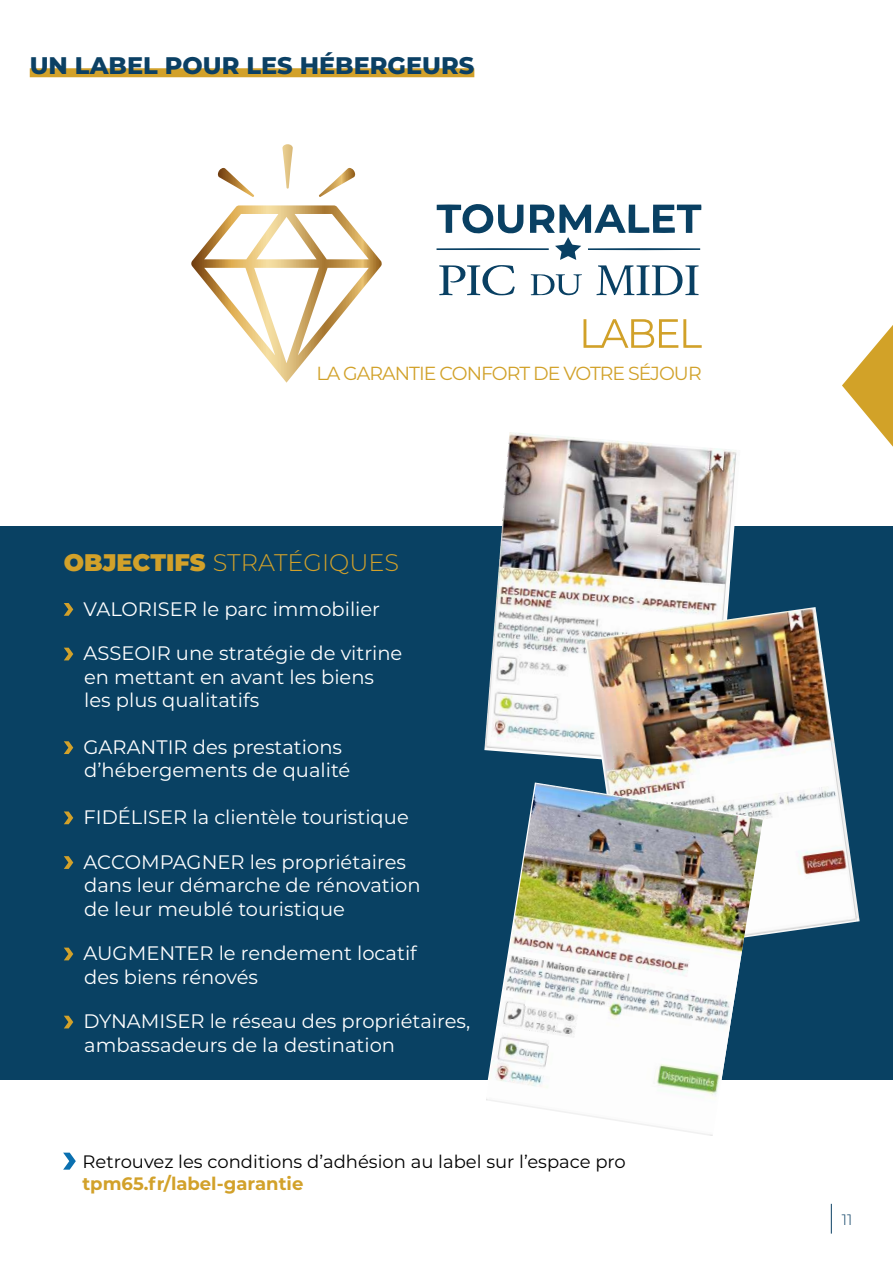
<style>
.page{position:relative;width:893px;height:1263px;background:#fff}
.page>*{position:absolute;margin:0;border:0;box-sizing:border-box;transform-origin:0 0}
.t1{font:800 24px "Montserrat";color:#0b4064}
.t2{font:300 24px "Montserrat";color:#d2a12a}
.t3{font:19.5px/23.4px "Montserrat";color:#fff}
.t4{font:18.9px "Montserrat";letter-spacing:-.05em;color:#d1a129}
.t5{font:18px "Montserrat";color:#000}
.t6{font:700 18px "Montserrat";color:#d2a12a}
.t7{font:300 15px "Montserrat";color:#0b4064}
.s1{font-weight:900}
</style>
<div class="page">
<div style="left:0;top:527px;width:893px;height:553px;background:#094163"></div>
<svg style="left:64px;top:603px;width:9px;height:13px"></svg>
<svg style="left:64px;top:648px;width:9px;height:12px"></svg>
<svg style="left:64px;top:741px;width:9px;height:13px"></svg>
<svg style="left:64px;top:811px;width:9px;height:13px"></svg>
<svg style="left:64px;top:856px;width:9px;height:13px"></svg>
<svg style="left:64px;top:948px;width:9px;height:12px"></svg>
<svg style="left:64px;top:1016px;width:9px;height:12px"></svg>
<img style="left:484px;top:432px;width:256px;height:326px">
<img style="left:585px;top:607px;width:275px;height:328px">
<svg style="left:191px;top:205px;width:191px;height:178px"></svg>
<svg style="left:217px;top:144px;width:139px;height:53px"></svg>
<svg style="left:437px;top:204px;width:264px;height:91px"></svg>
<svg style="left:583px;top:319px;width:119px;height:29px"></svg>
<svg style="left:63px;top:1152px;width:13px;height:18px"></svg>
<div style="left:30px;top:68px;width:444px;height:9px;background:#d2a12a"></div>
<img style="left:486px;top:783px;width:277px;height:353px">
<svg style="left:842px;top:325px;width:51px;height:121px"></svg>
<svg style="left:831px;top:1204px;width:1px;height:29px"></svg>
<p class="t1" style="left:30px;top:48px;width:446px">UN LABEL POUR LES HÉBERGEURS</p>
<p class="t4" style="left:317px;top:360px;width:387px">LA GARANTIE CONFORT DE VOTRE SÉJOUR</p>
<p class="t2" style="left:64px;top:546px;width:337px"><span class="s1">OBJECTIFS</span> STRATÉGIQUES</p>
<p class="t3" style="left:84px;top:596px;width:298px">VALORISER le parc immobilier</p>
<p class="t3" style="left:84px;top:641px;width:320px">ASSEOIR une stratégie de vitrine en mettant en avant les biens les plus qualitatifs</p>
<p class="t3" style="left:84px;top:735px;width:268px">GARANTIR des prestations d’hébergements de qualité</p>
<p class="t3" style="left:84px;top:805px;width:327px">FIDÉLISER la clientèle touristique</p>
<p class="t3" style="left:84px;top:850px;width:339px">ACCOMPAGNER les propriétaires dans leur démarche de rénovation de leur meublé touristique</p>
<p class="t3" style="left:84px;top:941px;width:335px">AUGMENTER le rendement locatif des biens rénovés</p>
<p class="t3" style="left:84px;top:1009px;width:388px">DYNAMISER le réseau des propriétaires, ambassadeurs de la destination</p>
<p class="t5" style="left:82px;top:1149px;width:545px">Retrouvez les conditions d’adhésion au label sur l’espace pro</p>
<p class="t6" style="left:82px;top:1170px;width:222px">tpm65.fr/label-garantie</p>
<p class="t7" style="left:842px;top:1209px;width:12px">11</p>
</div>
